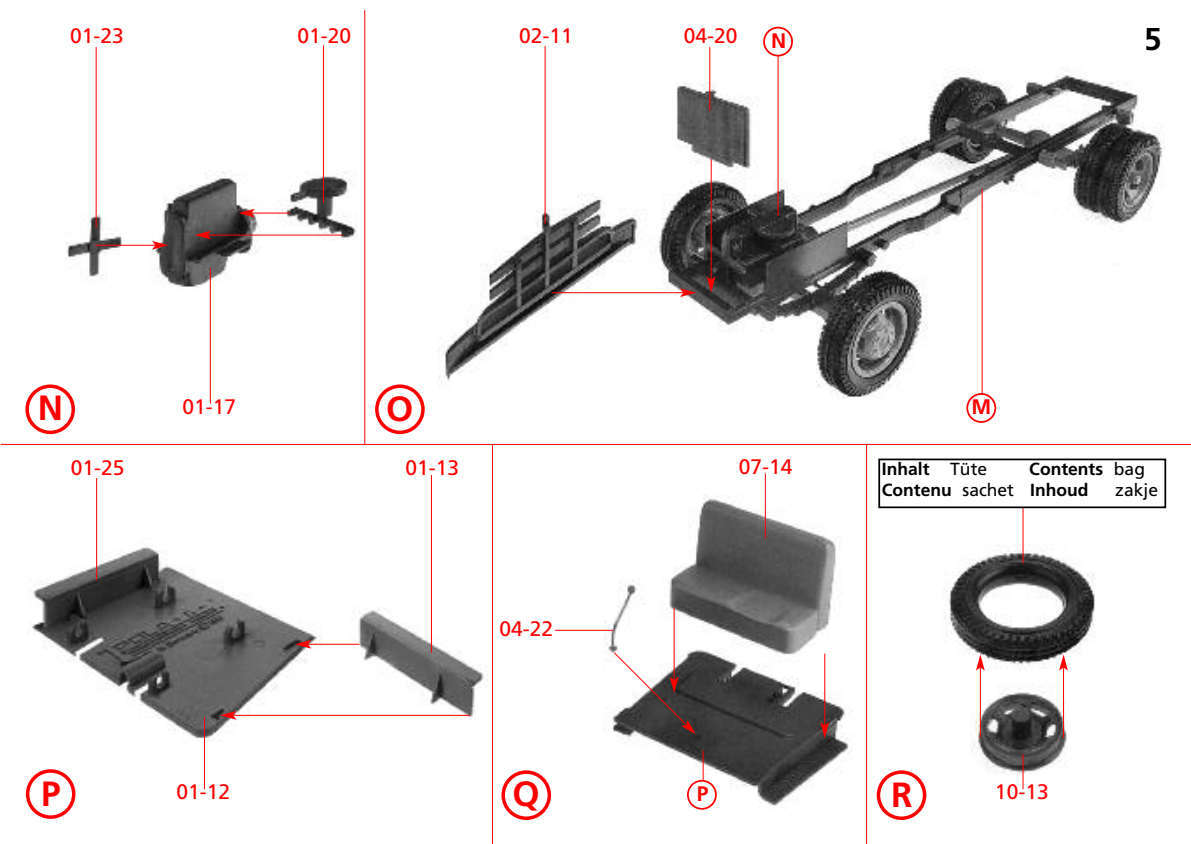
<style>
.page{position:relative;width:1191px;height:844px;background:#fff}
.page>*{position:absolute;margin:0;border:0;box-sizing:border-box;transform-origin:0 0}
.t1{font:700 35px "Frutiger";color:#f00}
.t2{font:700 31.5px "Frutiger";color:#000}
.t3{font:21px "Frutiger";color:#f00}
.t4{font:700 21px "Frutiger";color:#f00}
.t5{font:700 17.5px/21px "Frutiger";color:#000}
.t6{font:17.5px "Frutiger";color:#000}
.s1{font-weight:400}
</style>
<div class="page">
<hr style="left:364px;top:10px;width:1px;height:434px;background:#f00">
<hr style="left:866px;top:444px;width:1px;height:399px;background:#f00">
<hr style="left:492px;top:444px;width:1px;height:399px;background:#f00">
<hr style="left:1px;top:444px;width:1190px;height:1px;background:#f00">
<img style="left:65px;top:170px;width:292px;height:119px">
<img style="left:437px;top:67px;width:727px;height:332px">
<hr style="left:96px;top:47px;width:1px;height:181px;background:#f00">
<hr style="left:323px;top:45px;width:1px;height:158px;background:#f00">
<hr style="left:709px;top:47px;width:1px;height:64px;background:#f00">
<hr style="left:544px;top:46px;width:1px;height:178px;background:#f00">
<hr style="left:210px;top:268px;width:1px;height:135px;background:#f00">
<hr style="left:95px;top:245px;width:60px;height:1px;background:#f00">
<svg style="left:152px;top:241px;width:16px;height:8px"></svg>
<hr style="left:252px;top:212px;width:38px;height:1px;background:#f00">
<svg style="left:238px;top:209px;width:17px;height:8px"></svg>
<hr style="left:710px;top:159px;width:1px;height:120px;background:#f00">
<svg style="left:707px;top:276px;width:8px;height:16px"></svg>
<hr style="left:552px;top:292px;width:131px;height:1px;background:#f00">
<svg style="left:680px;top:288px;width:16px;height:9px"></svg>
<hr style="left:208px;top:234px;width:135px;height:1px;background:#f00">
<svg style="left:195px;top:231px;width:16px;height:8px"></svg>
<hr style="left:981px;top:189px;width:1px;height:205px;background:#f00">
<svg style="left:25px;top:384px;width:50px;height:50px"></svg>
<svg style="left:375px;top:384px;width:50px;height:50px"></svg>
<svg style="left:966px;top:393px;width:30px;height:30px"></svg>
<hr style="left:777px;top:56px;width:1px;height:160px;background:#f00">
<svg style="left:763px;top:27px;width:30px;height:29px"></svg>
<img style="left:32px;top:536px;width:456px;height:205px">
<img style="left:604px;top:494px;width:247px;height:313px">
<img style="left:944px;top:543px;width:151px;height:231px">
<hr style="left:96px;top:478px;width:1px;height:102px;background:#f00">
<hr style="left:431px;top:475px;width:1px;height:177px;background:#f00">
<hr style="left:702px;top:750px;width:1px;height:30px;background:#f00">
<hr style="left:765px;top:473px;width:1px;height:65px;background:#f00">
<hr style="left:555px;top:629px;width:58px;height:1px;background:#f00">
<hr style="left:204px;top:716px;width:1px;height:73px;background:#f00">
<hr style="left:1022px;top:753px;width:1px;height:36px;background:#f00">
<hr style="left:1022px;top:508px;width:1px;height:55px;background:#f00">
<hr style="left:308px;top:643px;width:51px;height:1px;background:#f00">
<svg style="left:295px;top:639px;width:16px;height:9px"></svg>
<hr style="left:673px;top:608px;width:1px;height:71px;background:#f00">
<hr style="left:824px;top:653px;width:1px;height:72px;background:#f00">
<svg style="left:820px;top:722px;width:9px;height:16px"></svg>
<hr style="left:980px;top:667px;width:1px;height:70px;background:#f00">
<svg style="left:976px;top:654px;width:8px;height:16px"></svg>
<hr style="left:1063px;top:667px;width:1px;height:70px;background:#f00">
<svg style="left:1059px;top:654px;width:9px;height:16px"></svg>
<svg style="left:613px;top:651px;width:83px;height:83px"></svg>
<hr style="left:233px;top:714px;width:237px;height:1px;background:#f00">
<svg style="left:220px;top:710px;width:16px;height:9px"></svg>
<svg style="left:501px;top:770px;width:50px;height:49px"></svg>
<svg style="left:876px;top:770px;width:50px;height:49px"></svg>
<svg style="left:26px;top:769px;width:49px;height:49px"></svg>
<svg style="left:687px;top:779px;width:30px;height:30px"></svg>
<div style="left:878px;top:458px;width:288px;height:50px;border:2px solid #000"></div>
<p class="t3" style="left:70px;top:27px;width:55px">01-23</p>
<p class="t3" style="left:297px;top:27px;width:55px">01-20</p>
<p class="t3" style="left:519px;top:27px;width:55px">02-11</p>
<p class="t3" style="left:684px;top:27px;width:55px">04-20</p>
<p class="t4" style="left:771px;top:33px;width:17px">N</p>
<h2 class="t2" style="left:1144px;top:27px;width:19px">5</h2>
<h1 class="t1" style="left:38px;top:393px;width:27px">N</h1>
<h1 class="t1" style="left:386px;top:395px;width:29px">O</h1>
<p class="t4" style="left:971px;top:398px;width:21px">M</p>
<p class="t3" style="left:182px;top:398px;width:55px">01-17</p>
<p class="t3" style="left:71px;top:459px;width:55px">01-25</p>
<p class="t3" style="left:405px;top:459px;width:55px">01-13</p>
<p class="t3" style="left:738px;top:458px;width:55px">07-14</p>
<p class="t3" style="left:499px;top:620px;width:55px">04-22</p>
<p class="t5" style="left:882px;top:460px;width:265px;text-indent:147px">Contents <span class="s1">bag<br></span>Contenu <span class="s1">sachet</span> Inhoud</p>
<p class="t5" style="left:882px;top:460px;width:107px">Inhalt <span class="s1">Tüte</span></p>
<p class="t6" style="left:1115px;top:483px;width:44px">zakje</p>
<h1 class="t1" style="left:41px;top:780px;width:21px">P</h1>
<p class="t3" style="left:176px;top:783px;width:55px">01-12</p>
<h1 class="t1" style="left:512px;top:779px;width:29px">Q</h1>
<p class="t4" style="left:696px;top:785px;width:13px">P</p>
<h1 class="t1" style="left:891px;top:780px;width:23px">R</h1>
<p class="t3" style="left:995px;top:783px;width:55px">10-13</p>
</div>
